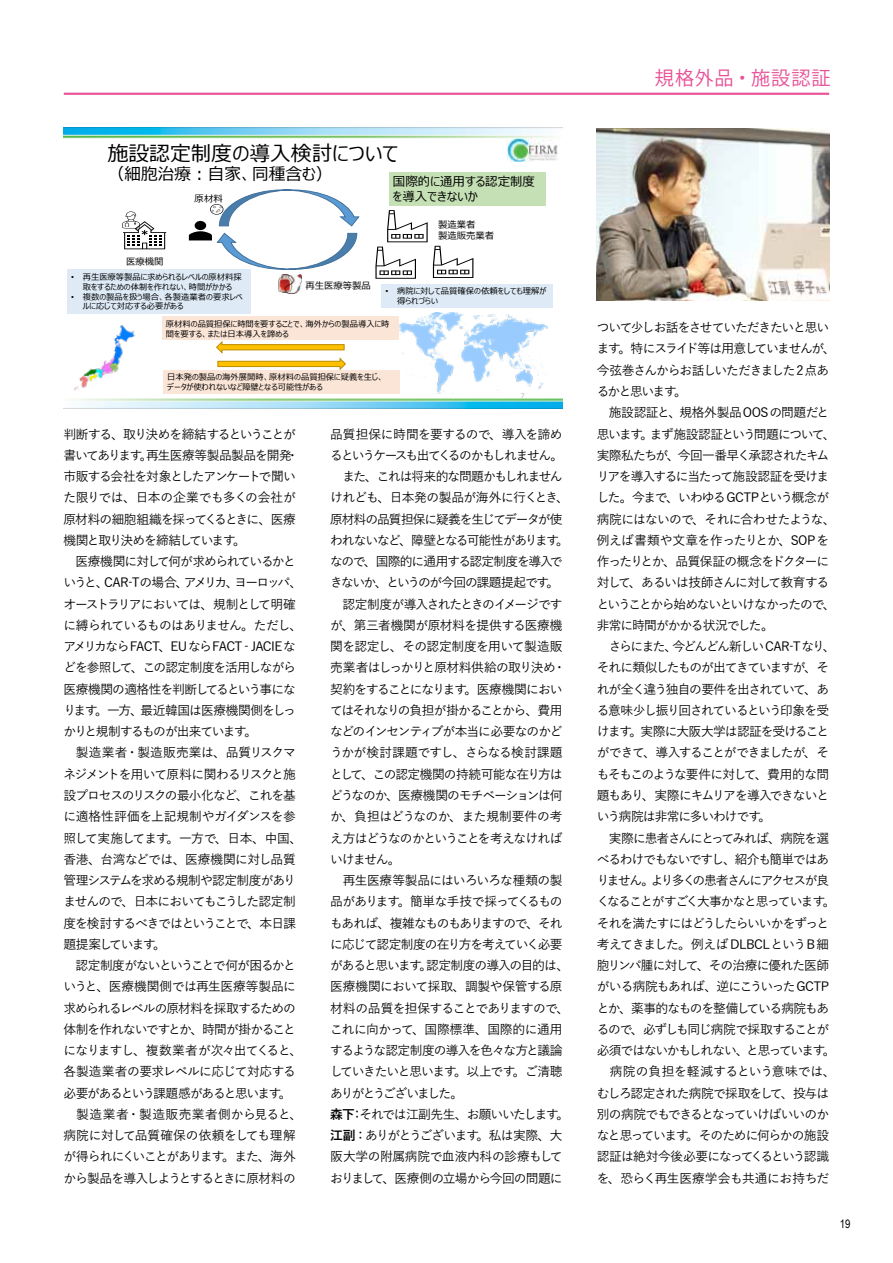
<style>
.page{position:relative;width:893px;height:1263px;background:#fff}
.page>*{position:absolute;margin:0;border:0;box-sizing:border-box;transform-origin:0 0}
.t1{font:20.85px "Meiryo UI";color:#000}
.左_注{font:19.2px "Koz Go Pro";letter-spacing:.045em;color:#e84f96}
.t2{font:16.65px "Meiryo UI";color:#000}
.本文-行頭インデントなし{font:500 12.75px/21.3px "Yu Gothic";letter-spacing:-.08em;color:#000}
.本文-行頭インデントなし-2{font:500 12.75px/21.3px "Yu Gothic";letter-spacing:-.06em;color:#000}
.t3{font:12.45px/15px "Meiryo UI";color:#000}
.t4{font:11.7px "Arial Narrow";color:#000}
.t5{font:9.3px/11.2px "Meiryo UI";color:#000}
.t6{font:8.25px/10.1px "Meiryo UI";color:#000}
.s1{font-family:"Arial"}
.s2{font-weight:700}
</style>
<div class="page">
<hr style="left:64px;top:93px;width:765px;height:2px;background:#e84f96">
<img style="left:72px;top:390px;width:491px;height:18px">
<img style="left:64px;top:128px;width:491px;height:11px">
<img style="left:506px;top:138px;width:52px;height:23px">
<svg style="left:122px;top:211px;width:44px;height:38px"></svg>
<img style="left:278px;top:274px;width:24px;height:19px">
<svg style="left:189px;top:189px;width:171px;height:81px"></svg>
<svg style="left:375px;top:210px;width:98px;height:69px"></svg>
<div style="left:67px;top:269px;width:184px;height:44px;background:#deebf7"></div>
<div style="left:382px;top:284px;width:171px;height:24px;background:#deebf7"></div>
<img style="left:74px;top:325px;width:62px;height:65px">
<img style="left:399px;top:313px;width:148px;height:80px">
<div style="left:162px;top:316px;width:237px;height:24px;background:#fbe5d6"></div>
<svg style="left:216px;top:341px;width:130px;height:29px"></svg>
<div style="left:163px;top:370px;width:237px;height:23px;background:#fbe5d6"></div>
<div style="left:389px;top:172px;width:156px;height:34px;background:#c5e0b4"></div>
<img style="left:597px;top:129px;width:232px;height:172px">
<svg style="left:521px;top:393px;width:3px;height:5px"></svg>
<h1 class="t1" style="left:108px;top:139px;width:292px">施設認定制度の導入検討について</h1>
<h3 class="t2" style="left:108px;top:162px;width:226px">（細胞治療：自家、同種含む）</h3>
<p class="t5" style="left:195px;top:194px;width:30px">原材料</p>
<p class="t3" style="left:393px;top:175px;width:144px">国際的に通用する認定制度を導入できないか</p>
<p class="t5" style="left:126px;top:257px;width:39px">医療機関</p>
<p class="t5" style="left:438px;top:219px;width:58px">製造業者<br>製造販売業者</p>
<p class="t6" style="left:71px;top:272px;width:172px;text-align:center"><span class="s1">•</span> 再生医療等製品に求められるレベルの原材料採取をするための体制を作れない、時間がかかる</p>
<p class="t6" style="left:83px;top:292px;width:161px;text-indent:-12px"><span class="s1">•</span> 複数の製品を扱う場合、各製造業者の要求レベルに応じて対応する必要がある</p>
<p class="t6" style="left:397px;top:287px;width:151px;text-indent:-12px"><span class="s1">•</span> 病院に対して品質確保の依頼をしても理解が得られづらい</p>
<p class="t6" style="left:166px;top:319px;width:225px">原材料の品質担保に時間を要することで、海外からの製品導入に時間を要する、または日本導入を諦める</p>
<p class="t6" style="left:167px;top:372px;width:218px">日本発の製品の海外展開時、原材料の品質担保に疑義を生じ、データが使われないなど障壁となる可能性がある</p>
<p class="t5" style="left:305px;top:281px;width:67px">再生医療等製品</p>
<p class="本文-行頭インデントなし" style="left:63px;top:421px;width:237px">判断する、取り決めを締結するということが書いてあります。再生医療等製品製品を開発・市販する会社を対象としたアンケートで聞いた限りでは、日本の企業でも多くの会社が原材料の細胞組織を採ってくるときに、医療機関と取り決めを締結しています。</p>
<p class="本文-行頭インデントなし" style="left:63px;top:549px;width:240px">　医療機関に対して何が求められているかというと、CAR‐Tの場合、アメリカ、ヨーロッパ、オーストラリアにおいては、規制として明確に縛られているものはありません。ただし、アメリカならFACT、EUならFACT‐JACIEなどを参照して、この認定制度を活用しながら医療機関の適格性を判断してるという事になります。一方、最近韓国は医療機関側をしっかりと規制するものが出来ています。</p>
<p class="本文-行頭インデントなし" style="left:63px;top:740px;width:240px">　製造業者・製造販売業は、品質リスクマネジメントを用いて原料に関わるリスクと施設プロセスのリスクの最小化など、これを基に適格性評価を上記規制やガイダンスを参照して実施してます。一方で、日本、中国、香港、台湾などでは、医療機関に対し品質管理システムを求める規制や認定制度がありませんので、日本においてもこうした認定制度を検討するべきではということで、本日課題提案しています。</p>
<p class="本文-行頭インデントなし" style="left:63px;top:953px;width:240px">　認定制度がないということで何が困るかというと、医療機関側では再生医療等製品に求められるレベルの原材料を採取するための体制を作れないですとか、時間が掛かることになりますし、複数業者が次々出てくると、各製造業者の要求レベルに応じて対応する必要があるという課題感があると思います。</p>
<p class="本文-行頭インデントなし-2" style="left:63px;top:1102px;width:240px">　製造業者・製造販売業者側から見ると、病院に対して品質確保の依頼をしても理解が得られにくいことがあります。また、海外から製品を導入しようとするときに原材料の</p>
<p class="本文-行頭インデントなし" style="left:330px;top:421px;width:234px">品質担保に時間を要するので、導入を諦めるというケースも出てくるのかもしれません。</p>
<p class="本文-行頭インデントなし" style="left:330px;top:464px;width:240px">　また、これは将来的な問題かもしれませんけれども、日本発の製品が海外に行くとき、原材料の品質担保に疑義を生じてデータが使われないなど、障壁となる可能性があります。なので、国際的に通用する認定制度を導入できないか、というのが今回の課題提起です。</p>
<p class="本文-行頭インデントなし" style="left:330px;top:592px;width:237px">　認定制度が導入されたときのイメージですが、第三者機関が原材料を提供する医療機関を認定し、その認定制度を用いて製造販売業者はしっかりと原材料供給の取り決め・契約をすることになります。医療機関においてはそれなりの負担が掛かることから、費用などのインセンティブが本当に必要なのかどうかが検討課題ですし、さらなる検討課題として、この認定機関の持続可能な在り方はどうなのか、医療機関のモチベーションは何か、負担はどうなのか、また規制要件の考え方はどうなのかということを考えなければいけません。</p>
<p class="本文-行頭インデントなし" style="left:330px;top:868px;width:240px">　再生医療等製品にはいろいろな種類の製品があります。簡単な手技で採ってくるものもあれば、複雑なものもありますので、それに応じて認定制度の在り方を考えていく必要があると思います。認定制度の導入の目的は、医療機関において採取、調製や保管する原材料の品質を担保することでありますので、これに向かって、国際標準、国際的に通用するような認定制度の導入を色々な方と議論していきたいと思います。以上です。ご清聴ありがとうございました。</p>
<p class="本文-行頭インデントなし" style="left:330px;top:1102px;width:240px"><span class="s2">森下</span>：それでは江副先生、お願いいたします。</p>
<p class="本文-行頭インデントなし" style="left:330px;top:1123px;width:234px;text-align:justify"><span class="s2">江副</span>：ありがとうございます。私は実際、大阪大学の附属病院で血液内科の診療もしておりまして、医療側の立場から今回の問題に</p>
<p class="左_注" style="left:655px;top:66px;width:177px">規格外品・施設認証</p>
<p class="本文-行頭インデントなし" style="left:597px;top:315px;width:240px">ついて少しお話をさせていただきたいと思います。特にスライド等は用意していませんが、今弦巻さんからお話しいただきました2点あるかと思います。</p>
<p class="本文-行頭インデントなし" style="left:597px;top:400px;width:240px">　施設認証と、規格外製品OOSの問題だと思います。まず施設認証という問題について、実際私たちが、今回一番早く承認されたキムリアを導入するに当たって施設認証を受けました。今まで、いわゆるGCTPという概念が病院にはないので、それに合わせたような、例えば書類や文章を作ったりとか、SOPを作ったりとか、品質保証の概念をドクターに対して、あるいは技師さんに対して教育するということから始めないといけなかったので、非常に時間がかかる状況でした。</p>
<p class="本文-行頭インデントなし" style="left:597px;top:634px;width:240px">　さらにまた、今どんどん新しい CAR‐T なり、それに類似したものが出てきていますが、それが全く違う独自の要件を出されていて、ある意味少し振り回されているという印象を受けます。実際に大阪大学は認証を受けることができて、導入することができましたが、そもそもこのような要件に対して、費用的な問題もあり、実際にキムリアを導入できないという病院は非常に多いわけです。</p>
<p class="本文-行頭インデントなし" style="left:597px;top:825px;width:240px">　実際に患者さんにとってみれば、病院を選べるわけでもないですし、紹介も簡単ではありません。より多くの患者さんにアクセスが良くなることがすごく大事かなと思っています。それを満たすにはどうしたらいいかをずっと考えてきました。例えばDLBCLというB細胞リンパ腫に対して、その治療に優れた医師がいる病院もあれば、逆にこういったGCTPとか、薬事的なものを整備している病院もあるので、必ずしも同じ病院で採取することが必須ではないかもしれない、と思っています。</p>
<p class="本文-行頭インデントなし" style="left:597px;top:1059px;width:240px">　病院の負担を軽減するという意味では、むしろ認定された病院で採取をして、投与は別の病院でもできるとなっていけばいいのかなと思っています。そのために何らかの施設認証は絶対今後必要になってくるという認識を、恐らく再生医療学会も共通にお持ちだ</p>
<p class="t4" style="left:840px;top:1216px;width:12px">19</p>
</div>
